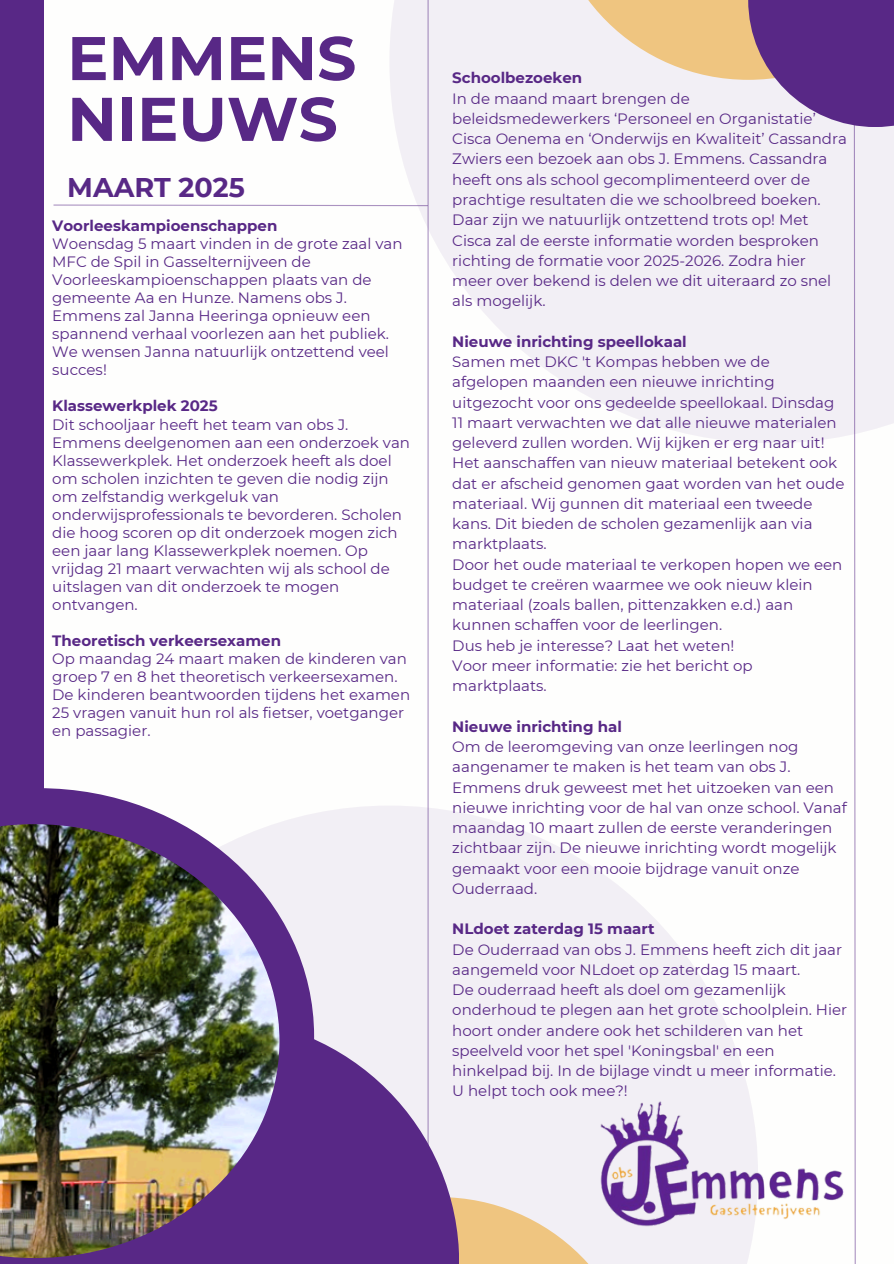
<style>
.page{position:relative;width:894px;height:1264px;background:#fff}
.page>*{position:absolute;margin:0;border:0;box-sizing:border-box;transform-origin:0 0}
.t1{font:700 61.5px/60.8px "Montserrat";color:#582886}
.t2{font:700 27px "Montserrat";color:#582886}
.t3{font:15px/20.2px "Montserrat";color:#582886}
.t4{font:700 15px "Montserrat";color:#582886}
</style>
<div class="page">
<div style="left:21px;top:805px;width:736px;height:458px;background:linear-gradient(to bottom,#f7f5f8,#f0edf4)"></div>
<svg style="left:459px;top:1197px;width:180px;height:66px;fill:#efc580"></svg>
<div style="left:389px;top:0;width:504px;height:443px;background:linear-gradient(to right,#f7f5f8,#f0edf4)"></div>
<svg style="left:853px;top:127px;width:2px;height:1136px"></svg>
<hr style="left:427px;top:0;width:1px;height:1263px;background:#582886">
<svg style="left:548px;top:0;width:200px;height:80px;fill:#efc580"></svg>
<svg style="left:314px;top:1017px;width:145px;height:246px;fill:#582886"></svg>
<svg style="left:748px;top:0;width:145px;height:127px;background:#754c96"></svg>
<div style="left:0;top:0;width:43px;height:806px;background:#582886"></div>
<svg style="left:0;top:788px;width:314px;height:475px;fill:#582886"></svg>
<img style="left:0;top:824px;width:279px;height:433px">
<svg style="left:53px;top:204px;width:375px;height:2px"></svg>
<img style="left:597px;top:1098px;width:258px;height:141px">
<p class="t1" style="left:67px;top:28px;width:290px">EMMENS<br>NIEUWS</p>
<p class="t2" style="left:67px;top:171px;width:179px">MAART 2025</p>
<h1 class="t4" style="left:52px;top:217px;width:227px">Voorleeskampioenschappen</h1>
<h2 class="t3" style="left:52px;top:235px;width:351px;line-height:18px">Woensdag 5 maart vinden in de grote zaal van MFC de Spil in Gasselternijveen de Voorleeskampioenschappen plaats van de gemeente Aa en Hunze. Namens obs J.<br>Emmens zal Janna Heeringa opnieuw een spannend verhaal voorlezen aan het publiek.<br>We wensen Janna natuurlijk ontzettend veel succes!</h2>
<p class="t4" style="left:52px;top:397px;width:167px">Klassewerkplek 2025</p>
<p class="t3" style="left:52px;top:415px;width:359px;line-height:18px">Dit schooljaar heeft het team van obs J.<br>Emmens deelgenomen aan een onderzoek van Klassewerkplek. Het onderzoek heeft als doel om scholen inzichten te geven die nodig zijn om zelfstandig werkgeluk van onderwijsprofessionals te bevorderen. Scholen die hoog scoren op dit onderzoek mogen zich een jaar lang Klassewerkplek noemen. Op vrijdag 21 maart verwachten wij als school de uitslagen van dit onderzoek te mogen ontvangen.</p>
<p class="t4" style="left:52px;top:631px;width:230px">Theoretisch verkeersexamen</p>
<p class="t3" style="left:52px;top:649px;width:359px;line-height:18px">Op maandag 24 maart maken de kinderen van groep 7 en 8 het theoretisch verkeersexamen.<br>De kinderen beantwoorden tijdens het examen 25 vragen vanuit hun rol als fietser, voetganger en passagier.</p>
<p class="t4" style="left:452px;top:69px;width:131px">Schoolbezoeken</p>
<p class="t3" style="left:452px;top:88px;width:396px">In de maand maart brengen de beleidsmedewerkers ‘Personeel en Organistatie’ Cisca Oenema en ‘Onderwijs en Kwaliteit’ Cassandra Zwiers een bezoek aan obs J. Emmens. Cassandra heeft ons als school gecomplimenteerd over de prachtige resultaten die we schoolbreed boeken.<br>Daar zijn we natuurlijk ontzettend trots op! Met Cisca zal de eerste informatie worden besproken richting de formatie voor 2025-2026. Zodra hier meer over bekend is delen we dit uiteraard zo snel als mogelijk.</p>
<p class="t4" style="left:452px;top:332px;width:236px">Nieuwe inrichting speellokaal</p>
<p class="t3" style="left:452px;top:351px;width:386px">Samen met DKC 't Kompas hebben we de afgelopen maanden een nieuwe inrichting uitgezocht voor ons gedeelde speellokaal. Dinsdag 11 maart verwachten we dat alle nieuwe materialen geleverd zullen worden. Wij kijken er erg naar uit!</p>
<p class="t3" style="left:452px;top:453px;width:393px">Het aanschaffen van nieuw materiaal betekent ook dat er afscheid genomen gaat worden van het oude materiaal. Wij gunnen dit materiaal een tweede kans. Dit bieden de scholen gezamenlijk aan via marktplaats.</p>
<p class="t3" style="left:452px;top:554px;width:391px">Door het oude materiaal te verkopen hopen we een budget te creëren waarmee we ook nieuw klein materiaal (zoals ballen, pittenzakken e.d.) aan kunnen schaffen voor de leerlingen.</p>
<p class="t3" style="left:452px;top:635px;width:283px">Dus heb je interesse? Laat het weten!</p>
<p class="t3" style="left:452px;top:655px;width:302px">Voor meer informatie: zie het bericht op marktplaats.</p>
<p class="t4" style="left:452px;top:717px;width:171px">Nieuwe inrichting hal</p>
<p class="t3" style="left:452px;top:736px;width:396px">Om de leeromgeving van onze leerlingen nog aangenamer te maken is het team van obs J.<br>Emmens druk geweest met het uitzoeken van een nieuwe inrichting voor de hal van onze school. Vanaf maandag 10 maart zullen de eerste veranderingen zichtbaar zijn. De nieuwe inrichting wordt mogelijk gemaakt voor een mooie bijdrage vanuit onze Ouderraad.</p>
<p class="t4" style="left:452px;top:919px;width:204px">NLdoet zaterdag 15 maart</p>
<p class="t3" style="left:452px;top:939px;width:391px">De Ouderraad van obs J. Emmens heeft zich dit jaar aangemeld voor NLdoet op zaterdag 15 maart.</p>
<p class="t3" style="left:452px;top:979px;width:396px">De ouderraad heeft als doel om gezamenlijk onderhoud te plegen aan het grote schoolplein. Hier hoort onder andere ook het schilderen van het speelveld voor het spel 'Koningsbal' en een hinkelpad bij. In de bijlage vindt u meer informatie.</p>
<p class="t3" style="left:452px;top:1080px;width:177px">U helpt toch ook mee?!</p>
</div>
